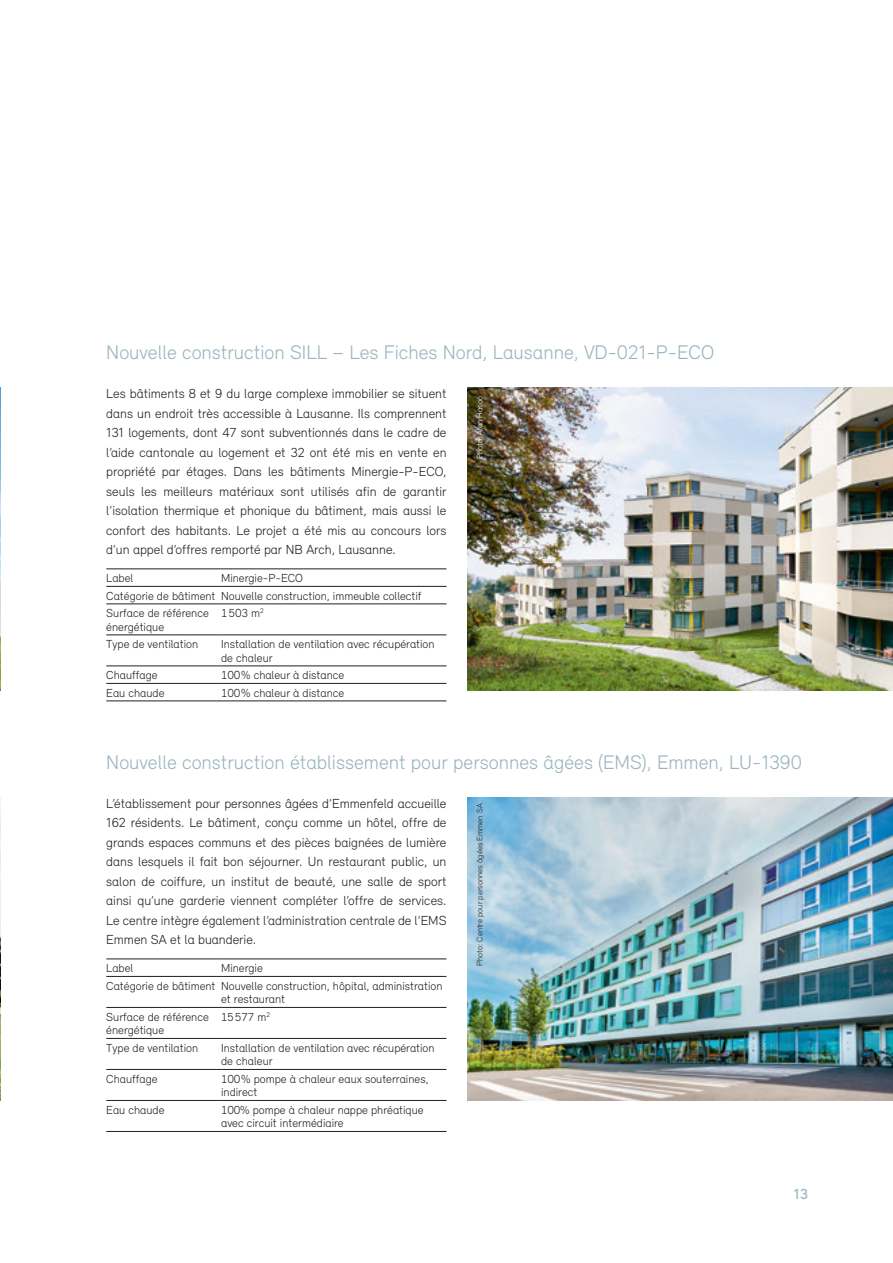
<style>
.page{position:relative;width:893px;height:1263px;background:#fff}
.page>*{position:absolute;margin:0;border:0;box-sizing:border-box;transform-origin:0 0}
.t1{font:300 20.25px "Relevant";color:#9bb4bd}
.t2{font:500 15px "Relevant";color:#9bb4bd}
.t3{font:300 13.5px/19.5px "Relevant";color:#231f20;text-align:justify}
.t4{font:300 12px/13.5px "Relevant";color:#231f20}
.t5{font:300 8.25px "Relevant";color:#231f20}
.t6{font:300 8.25px "Relevant";color:#fff}
</style>
<div class="page">
<hr style="left:106px;top:959px;width:115px;height:1px;background:#231f20">
<hr style="left:221px;top:959px;width:225px;height:1px;background:#231f20">
<hr style="left:106px;top:976px;width:115px;height:1px;background:#231f20">
<hr style="left:221px;top:976px;width:225px;height:1px;background:#231f20">
<hr style="left:106px;top:1007px;width:115px;height:1px;background:#231f20">
<hr style="left:221px;top:1007px;width:225px;height:1px;background:#231f20">
<hr style="left:106px;top:1038px;width:115px;height:1px;background:#231f20">
<hr style="left:221px;top:1038px;width:225px;height:1px;background:#231f20">
<hr style="left:106px;top:1069px;width:115px;height:1px;background:#231f20">
<hr style="left:221px;top:1069px;width:225px;height:1px;background:#231f20">
<hr style="left:106px;top:1100px;width:115px;height:1px;background:#231f20">
<hr style="left:106px;top:1131px;width:115px;height:1px;background:#231f20">
<hr style="left:221px;top:1100px;width:225px;height:1px;background:#231f20">
<hr style="left:221px;top:1131px;width:225px;height:1px;background:#231f20">
<img style="left:468px;top:797px;width:425px;height:303px">
<img style="left:0;top:388px;width:1px;height:303px">
<img style="left:0;top:797px;width:1px;height:303px">
<img style="left:468px;top:388px;width:425px;height:303px">
<hr style="left:106px;top:569px;width:115px;height:1px;background:#231f20">
<hr style="left:221px;top:569px;width:225px;height:1px;background:#231f20">
<hr style="left:106px;top:586px;width:115px;height:1px;background:#231f20">
<hr style="left:221px;top:586px;width:225px;height:1px;background:#231f20">
<hr style="left:106px;top:604px;width:115px;height:1px;background:#231f20">
<hr style="left:221px;top:604px;width:225px;height:1px;background:#231f20">
<hr style="left:106px;top:635px;width:115px;height:1px;background:#231f20">
<hr style="left:221px;top:635px;width:225px;height:1px;background:#231f20">
<hr style="left:106px;top:666px;width:115px;height:1px;background:#231f20">
<hr style="left:221px;top:666px;width:225px;height:1px;background:#231f20">
<hr style="left:106px;top:683px;width:115px;height:1px;background:#231f20">
<hr style="left:106px;top:701px;width:115px;height:1px;background:#231f20">
<hr style="left:221px;top:683px;width:225px;height:1px;background:#231f20">
<hr style="left:221px;top:701px;width:225px;height:1px;background:#231f20">
<h1 class="t1" style="left:106px;top:340px;width:609px">Nouvelle construction SILL – Les Fiches Nord, Lausanne, VD-021-P-ECO</h1>
<p class="t3" style="left:106px;top:384px;width:342px">Les bâtiments 8 et 9 du large complexe immobilier se situent dans un endroit très accessible à Lausanne. Ils comprennent 131 logements, dont 47 sont subventionnés dans le cadre de l’aide cantonale au logement et 32 ont été mis en vente en propriété par étages. Dans les bâtiments Minergie-P-ECO, seuls les meilleurs matériaux sont utilisés afin de garantir l’isolation thermique et phonique du bâtiment, mais aussi le confort des habitants. Le projet a été mis au concours lors d’un appel d’offres remporté par NB Arch, Lausanne.</p>
<p class="t4" style="left:106px;top:571px;width:29px">Label</p>
<p class="t4" style="left:106px;top:569px;width:317px;line-height:17.5px;text-indent:115px">Minergie-P-ECO<br>Catégorie de bâtiment Nouvelle construction, immeuble collectif<br>Surface de référence</p>
<p class="t4" style="left:106px;top:620px;width:59px">énergétique</p>
<p class="t4" style="left:221px;top:606px;width:44px">1503 m<sup>2</sup></p>
<p class="t4" style="left:106px;top:637px;width:93px">Type de ventilation</p>
<p class="t4" style="left:221px;top:637px;width:215px">Installation de ventilation avec récupération de chaleur</p>
<p class="t4" style="left:106px;top:668px;width:53px">Chauffage</p>
<p class="t4" style="left:221px;top:668px;width:125px">100 % chaleur à distance</p>
<p class="t4" style="left:106px;top:686px;width:60px">Eau chaude</p>
<p class="t4" style="left:221px;top:686px;width:125px">100 % chaleur à distance</p>
<p class="t6" style="left:475px;top:459px;width:64px;rotate:-90deg">Photo: Alan Hasoo</p>
<h1 class="t1" style="left:106px;top:750px;width:697px">Nouvelle construction établissement pour personnes âgées (EMS), Emmen, LU-1390</h1>
<p class="t3" style="left:106px;top:793px;width:342px">L’établissement pour personnes âgées d’Emmenfeld accueille 162 résidents. Le bâtiment, conçu comme un hôtel, offre de grands espaces communs et des pièces baignées de lumière dans lesquels il fait bon séjourner. Un restaurant public, un salon de coiffure, un institut de beauté, une salle de sport ainsi qu’une garderie viennent compléter l’offre de services.<br>Le centre intègre également l’administration centrale de l’EMS Emmen SA et la buanderie.</p>
<p class="t4" style="left:106px;top:961px;width:29px">Label</p>
<p class="t4" style="left:106px;top:959px;width:338px;line-height:17.5px;text-indent:115px">Minergie<br>Catégorie de bâtiment Nouvelle construction, hôpital, administration</p>
<p class="t4" style="left:221px;top:992px;width:65px">et restaurant</p>
<p class="t4" style="left:106px;top:1010px;width:104px">Surface de référence énergétique</p>
<p class="t4" style="left:221px;top:1010px;width:50px">15577 m<sup>2</sup></p>
<p class="t4" style="left:106px;top:1041px;width:93px">Type de ventilation</p>
<p class="t4" style="left:221px;top:1041px;width:215px">Installation de ventilation avec récupération de chaleur</p>
<p class="t4" style="left:106px;top:1072px;width:53px">Chauffage</p>
<p class="t4" style="left:221px;top:1072px;width:209px">100 % pompe à chaleur eaux souterraines, indirect</p>
<p class="t4" style="left:106px;top:1103px;width:60px">Eau chaude</p>
<p class="t4" style="left:221px;top:1103px;width:204px">100% pompe à chaleur nappe phréatique avec circuit intermédiaire</p>
<p class="t5" style="left:475px;top:966px;width:164px;rotate:-90deg">Photo: Centre pour personnes âgées Emmen SA</p>
<p class="t2" style="left:793px;top:1185px;width:16px">13</p>
</div>
